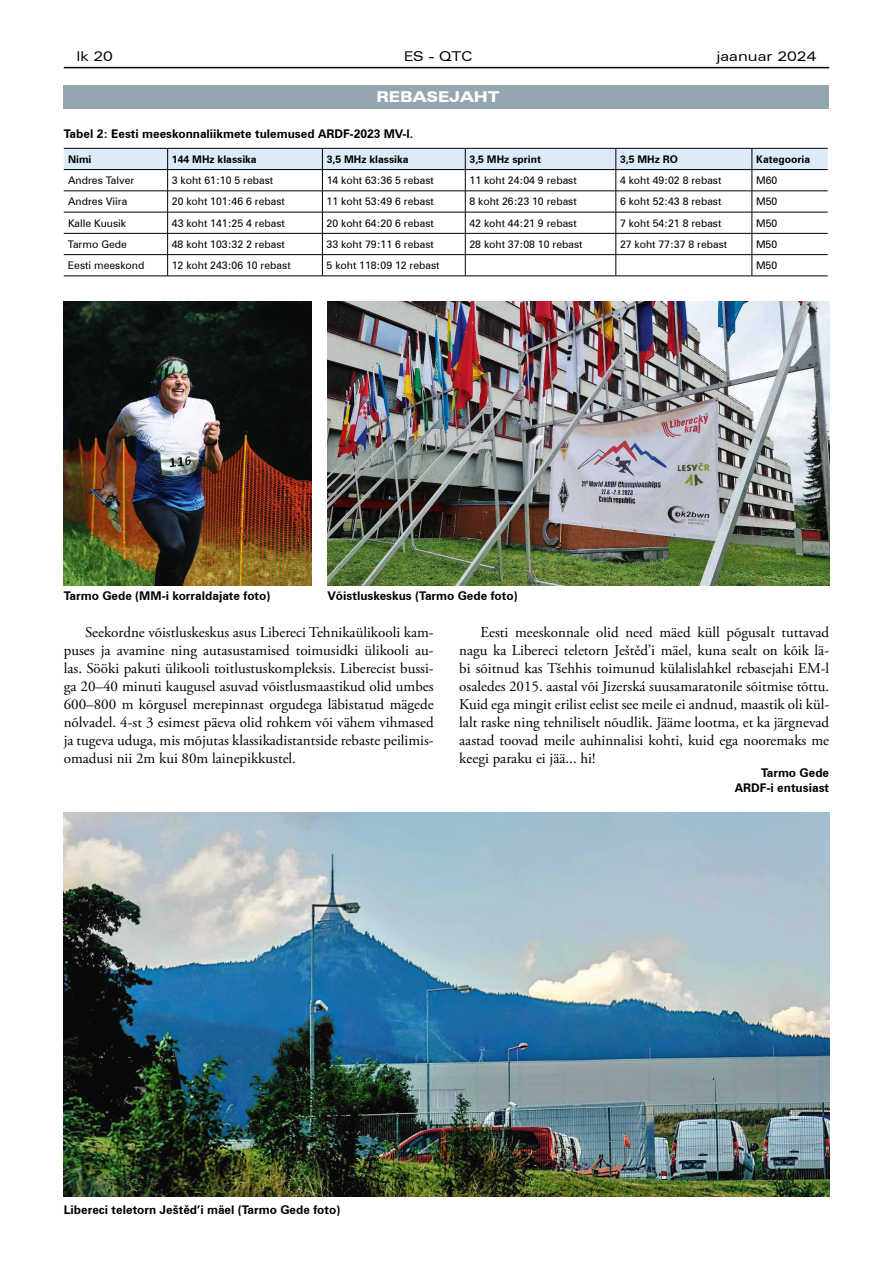
<style>
.page{position:relative;width:893px;height:1263px;background:#fff}
.page>*{position:absolute;margin:0;border:0;box-sizing:border-box;transform-origin:0 0}
.t1{font:15px/18px "Adobe Garamond Pro";color:#000;text-align:justify}
.t2{font:900 expanded 15px "Zurich BT";color:#fff}
.t3{font:expanded 13.5px "Zurich BT";color:#000}
.t4{font:700 12px/14.4px "Zurich BT";color:#000;text-align:right}
.t5{font:10.5px "Zurich BT";color:#000}
.t6{font:700 10.5px "Zurich BT";color:#000}
</style>
<div class="page">
<hr style="left:64px;top:67px;width:765px;height:1px;background:#000">
<img style="left:64px;top:812px;width:765px;height:384px">
<img style="left:327px;top:302px;width:502px;height:283px">
<img style="left:64px;top:302px;width:248px;height:283px">
<div style="left:64px;top:85px;width:765px;height:23px;background:#95a6b0"></div>
<svg style="left:64px;top:148px;width:764px;height:128px"></svg>
<hr style="left:64px;top:276px;width:104px;height:1px;background:#000">
<hr style="left:168px;top:276px;width:154px;height:1px;background:#000">
<hr style="left:322px;top:276px;width:143px;height:1px;background:#000">
<hr style="left:465px;top:276px;width:151px;height:1px;background:#000">
<hr style="left:616px;top:276px;width:136px;height:1px;background:#000">
<hr style="left:752px;top:276px;width:76px;height:1px;background:#000">
<p class="t3" style="left:77px;top:49px;width:38px">lk 20</p>
<p class="t3" style="left:404px;top:49px;width:70px">ES - QTC</p>
<p class="t3" style="left:716px;top:49px;width:102px">jaanuar 2024</p>
<p class="t2" style="left:377px;top:88px;width:124px">REBASEJAHT</p>
<p class="t4" style="left:64px;top:125px;width:351px">Tabel 2: Eesti meeskonnaliikmete tulemused ARDF-2023 MV-l.</p>
<p class="t6" style="left:68px;top:152px;width:25px">Nimi</p>
<p class="t6" style="left:172px;top:152px;width:86px">144 MHz klassika</p>
<p class="t6" style="left:327px;top:152px;width:83px">3,5 MHz klassika</p>
<p class="t6" style="left:470px;top:152px;width:73px">3,5 MHz sprint</p>
<p class="t6" style="left:620px;top:152px;width:59px">3,5 MHz RO</p>
<p class="t6" style="left:756px;top:152px;width:56px">Kategooria</p>
<p class="t5" style="left:68px;top:173px;width:68px">Andres Talver</p>
<p class="t5" style="left:172px;top:173px;width:103px">3 koht 61:10 5 rebast</p>
<p class="t5" style="left:327px;top:173px;width:109px">14 koht 63:36 5 rebast</p>
<p class="t5" style="left:469px;top:173px;width:109px">11 koht 24:04 9 rebast</p>
<p class="t5" style="left:620px;top:173px;width:103px">4 koht 49:02 8 rebast</p>
<p class="t5" style="left:756px;top:173px;width:23px">M60</p>
<p class="t5" style="left:68px;top:194px;width:61px">Andres Viira</p>
<p class="t5" style="left:172px;top:194px;width:115px">20 koht 101:46 6 rebast</p>
<p class="t5" style="left:327px;top:194px;width:109px">11 koht 53:49 6 rebast</p>
<p class="t5" style="left:469px;top:194px;width:109px">8 koht 26:23 10 rebast</p>
<p class="t5" style="left:620px;top:194px;width:103px">6 koht 52:43 8 rebast</p>
<p class="t5" style="left:756px;top:194px;width:23px">M50</p>
<p class="t5" style="left:68px;top:216px;width:59px">Kalle Kuusik</p>
<p class="t5" style="left:172px;top:216px;width:115px">43 koht 141:25 4 rebast</p>
<p class="t5" style="left:327px;top:216px;width:109px">20 koht 64:20 6 rebast</p>
<p class="t5" style="left:469px;top:216px;width:109px">42 koht 44:21 9 rebast</p>
<p class="t5" style="left:620px;top:216px;width:103px">7 koht 54:21 8 rebast</p>
<p class="t5" style="left:756px;top:216px;width:23px">M50</p>
<p class="t5" style="left:68px;top:237px;width:61px">Tarmo Gede</p>
<p class="t5" style="left:172px;top:237px;width:115px">48 koht 103:32 2 rebast</p>
<p class="t5" style="left:327px;top:237px;width:109px">33 koht 79:11 6 rebast</p>
<p class="t5" style="left:469px;top:237px;width:115px">28 koht 37:08 10 rebast</p>
<p class="t5" style="left:620px;top:237px;width:109px">27 koht 77:37 8 rebast</p>
<p class="t5" style="left:756px;top:237px;width:23px">M50</p>
<p class="t5" style="left:68px;top:258px;width:78px">Eesti meeskond</p>
<p class="t5" style="left:172px;top:258px;width:120px">12 koht 243:06 10 rebast</p>
<p class="t5" style="left:327px;top:258px;width:115px">5 koht 118:09 12 rebast</p>
<p class="t5" style="left:756px;top:258px;width:23px">M50</p>
<p class="t4" style="left:64px;top:588px;width:208px">Tarmo Gede (MM-i korraldajate foto)</p>
<p class="t4" style="left:327px;top:588px;width:192px">Võistluskeskus (Tarmo Gede foto)</p>
<p class="t1" style="left:459px;top:624px;width:371px;text-indent:21px">Eesti meeskonnale olid need mäed küll põgusalt tuttavad nagu ka Libereci teletorn Ještěd’i mäel, kuna sealt on kõik lä&shy;bi sõitnud kas Tšehhis toimunud külalislahkel rebasejahi EM-l osaledes 2015. aastal või Jizerská suusamaratonile sõitmise tõttu.<br>Kuid ega mingit erilist eelist see meile ei andnud, maastik oli kül&shy;lalt raske ning tehniliselt nõudlik. Jääme lootma, et ka järgnevad aastad toovad meile auhinnalisi kohti, kuid ega nooremaks me keegi paraku ei jää... hi!</p>
<p class="t4" style="left:735px;top:765px;width:96px">Tarmo Gede<br>ARDF-i entusiast</p>
<p class="t1" style="left:64px;top:624px;width:371px;text-indent:21px">Seekordne võistluskeskus asus Libereci Tehnikaülikooli kam&shy;puses ja avamine ning autasustamised toimusidki ülikooli au&shy;las. Sööki pakuti ülikooli toitlustuskompleksis. Liberecist bussi&shy;ga 20–40 minuti kaugusel asuvad võistlusmaastikud olid umbes 600–800 m kõrgusel merepinnast orgudega läbistatud mägede nõlvadel. 4-st 3 esimest päeva olid rohkem või vähem vihmased ja tugeva uduga, mis mõjutas klassikadistantside rebaste peilimis&shy;omadusi nii 2m kui 80m lainepikkustel.</p>
<p class="t4" style="left:64px;top:1201px;width:278px">Libereci teletorn Ještěd’i mäel (Tarmo Gede foto)</p>
</div>
